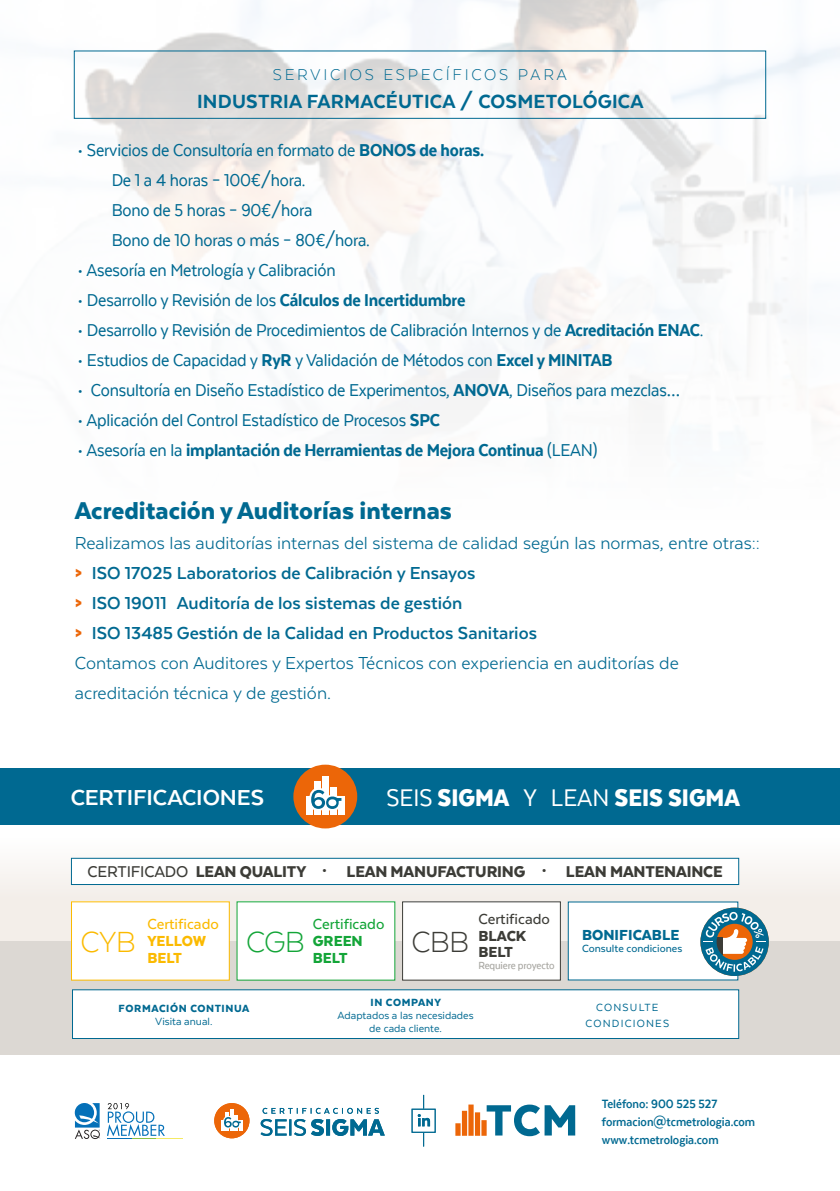
<style>
.page{position:relative;width:840px;height:1191px;background:#fff}
.page>*{position:absolute;margin:0;border:0;box-sizing:border-box;transform-origin:0 0}
.t1{font:300 33.6px "Texta";color:#13a538}
.t2{font:300 33.6px "Texta";color:#3c3c37}
.t3{font:300 33.6px "Texta";color:#fbba00}
.t4{font:900 28px "Texta";color:#006991}
.t5{font:900 28px "Texta Narrow";color:#fff}
.t6{font:700 25.2px "Texta Narrow";letter-spacing:-.005em;color:#fff;scale:1.11 1}
.t7{font:800 22px "Texta";letter-spacing:.01em;color:#006991}
.t8{font:20px/30px "Texta Narrow";letter-spacing:-.01em;color:#006991}
.t9{font:20px/30px "Texta";color:#006991}
.t10{font:800 20px "Texta Narrow";letter-spacing:-.01em;color:#006991}
.t11{font:900 18px "Texta";letter-spacing:-.01em;color:#3c3c37}
.t12{font:300 18px "Texta";letter-spacing:.15em;color:#006991}
.t13{font:900 16.8px "Texta";color:#006991}
.t14{font:500 16.8px "Texta";color:#13a538}
.t15{font:500 16.8px "Texta";color:#3c3c37}
.t16{font:500 16.8px "Texta";color:#fbba00}
.t17{font:900 16.8px/16.8px "Texta";color:#fbba00}
.t18{font:900 16.8px/16.8px "Texta";color:#13a538}
.t19{font:900 16.8px/16.8px "Texta";color:#3c3c37}
.t20{font:700 14px/18px "Texta Narrow";color:#006991}
.t21{font:12px/13px "Texta";color:#006991;text-align:center}
.t22{font:900 12px "Texta";letter-spacing:.05em;color:#006991}
.t23{font:500 12px "Texta";color:#006991}
.t24{font:12px/16px "Texta";letter-spacing:.1em;color:#006991;text-align:center}
.t25{font:500 12px "Texta Narrow";letter-spacing:-.01em;color:#a8a7a2}
.s1{font-weight:800}
.s2{font-weight:400}
.s3{font-weight:900;color:#ec6608}
.s4{font-weight:700}
.s5{font-weight:500}
</style>
<div class="page">
<img style="left:73px;top:0;width:766px;height:410px">
<div style="left:74px;top:50px;width:691px;height:69px;border:1px solid #006991"></div>
<div style="left:214px;top:1103px;width:35px;height:35px;background:#ec6608;border-radius:50%"></div>
<hr style="left:225px;top:1112px;width:4px;height:18px;background:#fff">
<hr style="left:230px;top:1109px;width:3px;height:21px;background:#fff">
<svg style="left:221px;top:1114px;width:22px;height:16px"></svg>
<svg style="left:260px;top:1107px;width:124px;height:29px"></svg>
<div style="left:411px;top:1108px;width:24px;height:24px;border:1px solid #006991"></div>
<svg style="left:417px;top:1114px;width:13px;height:12px"></svg>
<svg style="left:423px;top:1132px;width:1px;height:14px"></svg>
<svg style="left:423px;top:1095px;width:1px;height:13px"></svg>
<div style="left:0;top:837px;width:839px;height:104px;background:linear-gradient(to bottom,#fcfcfc,#e8e5dd)"></div>
<div style="left:0;top:941px;width:839px;height:113px;background:#dcd8d3"></div>
<div style="left:567px;top:901px;width:171px;height:79px;background:#fff"></div>
<svg style="left:700px;top:907px;width:68px;height:69px"></svg>
<div style="left:237px;top:902px;width:157px;height:78px;background:#fff"></div>
<div style="left:402px;top:902px;width:158px;height:78px;background:#fff"></div>
<div style="left:71px;top:902px;width:158px;height:78px;background:#fff"></div>
<div style="left:71px;top:901px;width:159px;height:79px;border:1px solid #fbba00"></div>
<div style="left:72px;top:989px;width:666px;height:49px;background:#fff"></div>
<div style="left:72px;top:989px;width:666px;height:50px;border:1px solid #006991"></div>
<svg style="left:486px;top:1104px;width:89px;height:32px"></svg>
<div style="left:481px;top:1120px;width:5px;height:15px;background:#ec6608"></div>
<div style="left:474px;top:1112px;width:6px;height:23px;background:#ec6608"></div>
<div style="left:468px;top:1104px;width:5px;height:31px;background:#ec6608"></div>
<div style="left:461px;top:1110px;width:6px;height:25px;background:#ec6608"></div>
<div style="left:455px;top:1123px;width:5px;height:12px;background:#ec6608"></div>
<div style="left:0;top:768px;width:839px;height:57px;background:#006991"></div>
<div style="left:293px;top:764px;width:64px;height:64px;background:#ec6608;border-radius:50%"></div>
<div style="left:306px;top:796px;width:6px;height:18px;background:#fff"></div>
<div style="left:338px;top:796px;width:6px;height:18px;background:#fff"></div>
<div style="left:330px;top:787px;width:6px;height:27px;background:#fff"></div>
<div style="left:314px;top:780px;width:6px;height:34px;background:#fff"></div>
<div style="left:322px;top:776px;width:6px;height:38px;background:#fff"></div>
<svg style="left:309px;top:786px;width:36px;height:26px"></svg>
<div style="left:71px;top:857px;width:667px;height:28px;background:#fff;border:1px solid #006991"></div>
<svg style="left:75px;top:1103px;width:25px;height:36px"></svg>
<svg style="left:107px;top:1103px;width:75px;height:36px"></svg>
<p class="t12" style="left:273px;top:65px;width:295px">SERVICIOS ESPECÍFICOS PARA</p>
<p class="t7" style="left:197px;top:90px;width:448px">INDUSTRIA FARMACÉUTICA / COSMETOLÓGICA</p>
<p class="t8" style="left:112px;top:134px;width:374px;text-indent:-34px">• Servicios de Consultoría en formato de <span class="s1">BONOS de horas.<br></span>De 1 a 4 horas – 100€/hora.<br>Bono de 5 horas – 90€/hora<br>Bono de 10 horas o más – 80€/hora.</p>
<p class="t8" style="left:78px;top:254px;width:259px">• Asesoría en Metrología y Calibración</p>
<p class="t8" style="left:78px;top:284px;width:389px">• Desarrollo y Revisión de los <span class="s1">Cálculos de Incertidumbre</span></p>
<p class="t8" style="left:78px;top:314px;width:627px">• Desarrollo y Revisión de Procedimientos de Calibración Internos y de <span class="s1">Acreditación ENAC</span>.</p>
<p class="t8" style="left:78px;top:344px;width:536px">• Estudios de Capacidad y <span class="s1">RyR</span> y Validación de Métodos con <span class="s1">Excel y MINITAB</span></p>
<p class="t8" style="left:78px;top:374px;width:603px">• Consultoría en Diseño Estadístico de Experimentos, <span class="s1">ANOVA</span>, Diseños para mezclas…</p>
<p class="t8" style="left:78px;top:404px;width:363px">• Aplicación del Control Estadístico de Procesos <span class="s1">SPC</span></p>
<p class="t10" style="left:78px;top:439px;width:521px"><span class="s2">• Asesoría en la</span> implantación de Herramientas de Mejora Continua <span class="s2">(LEAN)</span></p>
<h2 class="t4" style="left:75px;top:496px;width:378px">Acreditación y Auditorías internas</h2>
<p class="t9" style="left:75px;top:528px;width:686px">Realizamos las auditorías internas del sistema de calidad según las normas, entre otras:: <span class="s3">&gt;</span> <span class="s4">ISO 17025 Laboratorios de Calibración y Ensayos<br></span><span class="s3">&gt;</span> <span class="s4">ISO 19011 Auditoría de los sistemas de gestión<br></span><span class="s3">&gt;</span> <span class="s4">ISO 13485 Gestión de la Calidad en Productos Sanitarios<br></span>Contamos con Auditores y Expertos Técnicos con experiencia en auditorías de acreditación técnica y de gestión.</p>
<p class="t6" style="left:71px;top:784px;width:175px">CERTIFICACIONES</p>
<h2 class="t5" style="left:386px;top:782px;width:354px"><span class="s2">SEIS</span> SIGMA <span class="s2">Y LEAN</span> SEIS SIGMA</h2>
<p class="t11" style="left:88px;top:862px;width:636px"><span class="s5">CERTIFICADO</span> LEAN QUALITY · LEAN MANUFACTURING · LEAN MANTENAINCE</p>
<p class="t16" style="left:147px;top:915px;width:73px">Certificado</p>
<p class="t17" style="left:147px;top:932px;width:60px">YELLOW<br>BELT</p>
<p class="t22" style="left:119px;top:1002px;width:132px">FORMACIÓN CONTINUA</p>
<p class="t21" style="left:155px;top:1015px;width:59px">Visita anual.</p>
<h1 class="t3" style="left:80px;top:925px;width:57px">CYB</h1>
<h1 class="t1" style="left:246px;top:925px;width:60px">CGB</h1>
<p class="t14" style="left:313px;top:915px;width:73px">Certificado</p>
<p class="t18" style="left:313px;top:932px;width:51px">GREEN<br>BELT</p>
<h1 class="t2" style="left:411px;top:925px;width:59px">CBB</h1>
<p class="t15" style="left:478px;top:910px;width:73px">Certificado</p>
<p class="t19" style="left:478px;top:927px;width:49px">BLACK<br>BELT</p>
<p class="t25" style="left:478px;top:958px;width:78px">Requiere proyecto</p>
<p class="t13" style="left:581px;top:926px;width:99px">BONIFICABLE</p>
<p class="t23" style="left:581px;top:942px;width:102px">Consulte condiciones</p>
<p class="t22" style="left:370px;top:995px;width:72px">IN COMPANY</p>
<p class="t21" style="left:337px;top:1008px;width:137px">Adaptados a las necesidades de cada cliente.</p>
<p class="t24" style="left:585px;top:999px;width:85px">CONSULTE<br>CONDICIONES</p>
<p class="t20" style="left:601px;top:1094px;width:155px">Teléfono: 900 525 527 formacion@tcmetrologia.com www.tcmetrologia.com</p>
</div>
